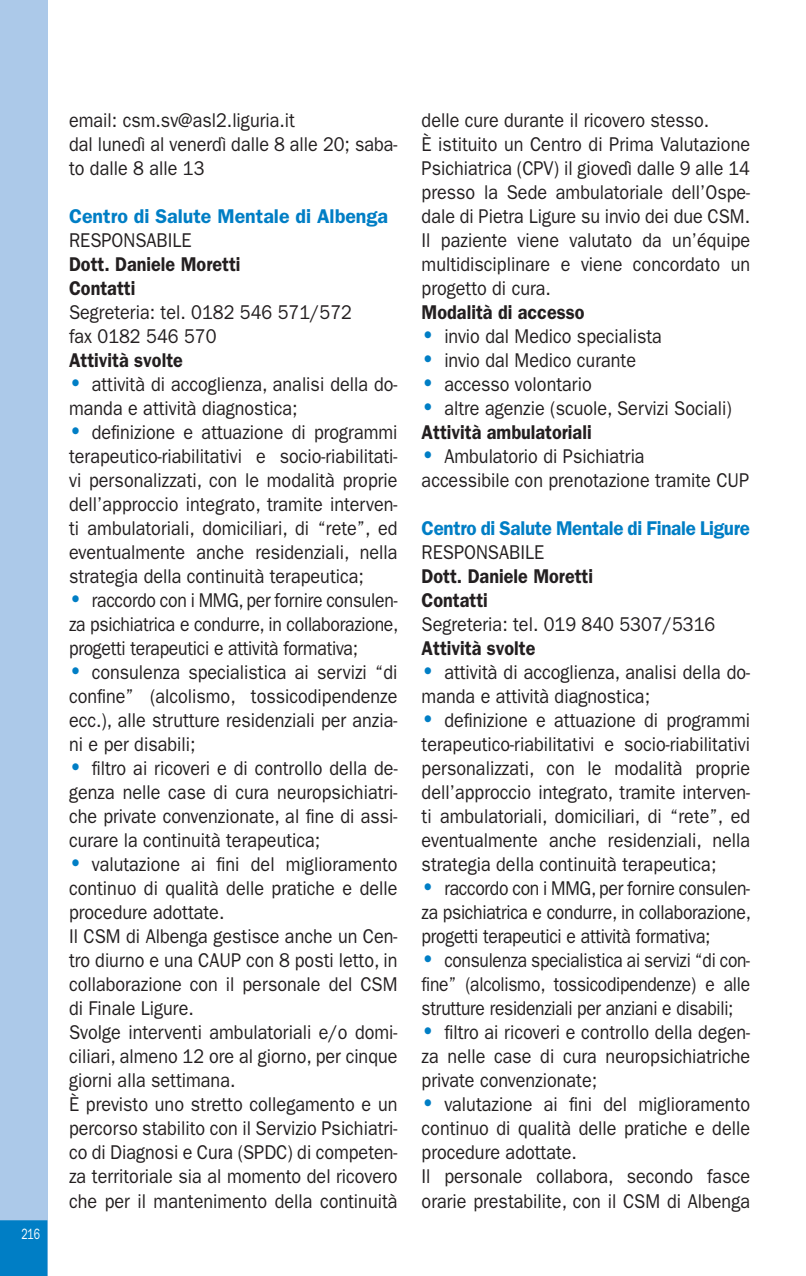
<style>
.page{position:relative;width:806px;height:1276px;background:#fff}
.page>*{position:absolute;margin:0;border:0;box-sizing:border-box;transform-origin:0 0}
.t1{font:20px/24px "ITC Franklin Gothic Std";color:#231f20;scale:.9 1}
.t2{font:20px/24px "ITC Franklin Gothic Std";color:#231f20;text-align:justify;scale:.88 1}
.t3{font:20px/24px "ITC Franklin Gothic Std";color:#231f20;text-align:justify;scale:.87 1}
.t4{font:600 20px/24px "ITC Franklin Gothic Std";color:#231f20;scale:.9 1}
.t5{font:600 20px "ITC Franklin Gothic Std";letter-spacing:-.015em;color:#007ec5;scale:.94 1}
.t6{font:600 20px "ITC Franklin Gothic Std";letter-spacing:-.015em;color:#007ec5}
.t7{font:15px "ITC Franklin Gothic Std";color:#fff;scale:.7 1}
.s1{font-weight:600;font-size:24px;color:#007ec5}
.s2{font-weight:600}
</style>
<div class="page">
<div style="left:0;top:0;width:47px;height:1276px;background:#acc9e9"></div>
<div style="left:0;top:1220px;width:47px;height:56px;background:#007ec5"></div>
<p class="t7" style="left:21px;top:1225px;width:28px">216</p>
<p class="t1" style="left:69px;top:108px;width:366px">email: csm.sv@asl2.liguria.it<br>dal lunedì al venerdì dalle 8 alle 20; saba&shy;to dalle 8 alle 13</p>
<p class="t6" style="left:69px;top:204px;width:320px">Centro di Salute Mentale di Albenga</p>
<p class="t1" style="left:69px;top:228px;width:137px">RESPONSABILE</p>
<p class="t4" style="left:69px;top:252px;width:192px">Dott. Daniele Moretti<br>Contatti</p>
<p class="t1" style="left:69px;top:300px;width:316px">Segreteria: tel. 0182 546 571/572 fax 0182 546 570</p>
<p class="t4" style="left:69px;top:348px;width:128px">Attività svolte</p>
<p class="t1" style="left:69px;top:372px;width:366px"><span class="s1">•</span> attività di accoglienza, analisi della do&shy;manda e attività diagnostica;</p>
<p class="t1" style="left:69px;top:420px;width:366px;text-align:justify"><span class="s1">•</span> definizione e attuazione di programmi terapeutico-riabilitativi e socio-riabilitati&shy;vi personalizzati, con le modalità proprie dell’approccio integrato, tramite interven&shy;ti ambulatoriali, domiciliari, di “rete”, ed eventualmente anche residenziali, nella strategia della continuità terapeutica;</p>
<p class="t2" style="left:69px;top:588px;width:375px"><span class="s1">•</span> raccordo con i MMG, per fornire consulen&shy;za psichiatrica e condurre, in collaborazione, progetti terapeutici e attività formativa;</p>
<p class="t1" style="left:69px;top:660px;width:366px;text-align:justify"><span class="s1">•</span> consulenza specialistica ai servizi “di confine” (alcolismo, tossicodipendenze ecc.), alle strutture residenziali per anzia&shy;ni e per disabili;</p>
<p class="t1" style="left:69px;top:756px;width:366px;text-align:justify"><span class="s1">•</span> filtro ai ricoveri e di controllo della de&shy;genza nelle case di cura neuropsichiatri&shy;che private convenzionate, al fine di assi&shy;curare la continuità terapeutica;</p>
<p class="t1" style="left:69px;top:852px;width:366px"><span class="s1">•</span> valutazione ai fini del miglioramento continuo di qualità delle pratiche e delle procedure adottate.<br>Il CSM di Albenga gestisce anche un Cen&shy;tro diurno e una CAUP con 8 posti letto, in collaborazione con il personale del CSM di Finale Ligure.<br>Svolge interventi ambulatoriali e/o domi&shy;ciliari, almeno 12 ore al giorno, per cinque giorni alla settimana.<br>È previsto uno stretto collegamento e un percorso stabilito con il Servizio Psichiatri&shy;co di Diagnosi e Cura (SPDC) di competen&shy;za territoriale sia al momento del ricovero che per il mantenimento della continuità</p>
<p class="t1" style="left:421px;top:108px;width:366px">delle cure durante il ricovero stesso.<br>È istituito un Centro di Prima Valutazione Psichiatrica (CPV) il giovedì dalle 9 alle 14 presso la Sede ambulatoriale dell’Ospe&shy;dale di Pietra Ligure su invio dei due CSM.<br>Il paziente viene valutato da un’équipe multidisciplinare e viene concordato un progetto di cura.</p>
<p class="t4" style="left:421px;top:300px;width:182px">Modalità di accesso</p>
<p class="t1" style="left:421px;top:324px;width:268px"><span class="s1">•</span> invio dal Medico specialista</p>
<p class="t1" style="left:421px;top:348px;width:239px"><span class="s1">•</span> invio dal Medico curante</p>
<p class="t1" style="left:421px;top:372px;width:190px"><span class="s1">•</span> accesso volontario</p>
<p class="t1" style="left:421px;top:396px;width:346px"><span class="s1">•</span> altre agenzie (scuole, Servizi Sociali)<br><span class="s2">Attività ambulatoriali</span></p>
<p class="t1" style="left:421px;top:444px;width:365px"><span class="s1">•</span> Ambulatorio di Psichiatria<br>accessibile con prenotazione tramite CUP</p>
<p class="t5" style="left:421px;top:516px;width:351px">Centro di Salute Mentale di Finale Ligure</p>
<p class="t1" style="left:421px;top:540px;width:137px">RESPONSABILE</p>
<p class="t4" style="left:421px;top:564px;width:192px">Dott. Daniele Moretti<br>Contatti</p>
<p class="t1" style="left:421px;top:612px;width:328px">Segreteria: tel. 019 840 5307/5316</p>
<p class="t4" style="left:421px;top:636px;width:128px">Attività svolte</p>
<p class="t1" style="left:421px;top:660px;width:366px"><span class="s1">•</span> attività di accoglienza, analisi della do&shy;manda e attività diagnostica;</p>
<p class="t1" style="left:421px;top:708px;width:366px;text-align:justify"><span class="s1">•</span> definizione e attuazione di programmi terapeutico-riabilitativi e socio-riabilitativi personalizzati, con le modalità proprie dell’approccio integrato, tramite interven&shy;ti ambulatoriali, domiciliari, di “rete”, ed eventualmente anche residenziali, nella strategia della continuità terapeutica;</p>
<p class="t2" style="left:421px;top:876px;width:375px"><span class="s1">•</span> raccordo con i MMG, per fornire consulen&shy;za psichiatrica e condurre, in collaborazione, progetti terapeutici e attività formativa;</p>
<p class="t3" style="left:421px;top:948px;width:379px"><span class="s1">•</span> consulenza specialistica ai servizi “di con&shy;fine” (alcolismo, tossicodipendenze) e alle strutture residenziali per anziani e disabili;</p>
<p class="t1" style="left:421px;top:1020px;width:366px;text-align:justify"><span class="s1">•</span> filtro ai ricoveri e controllo della degen&shy;za nelle case di cura neuropsichiatriche private convenzionate;</p>
<p class="t1" style="left:421px;top:1092px;width:366px"><span class="s1">•</span> valutazione ai fini del miglioramento continuo di qualità delle pratiche e delle procedure adottate.<br>Il personale collabora, secondo fasce orarie prestabilite, con il CSM di Albenga</p>
</div>
